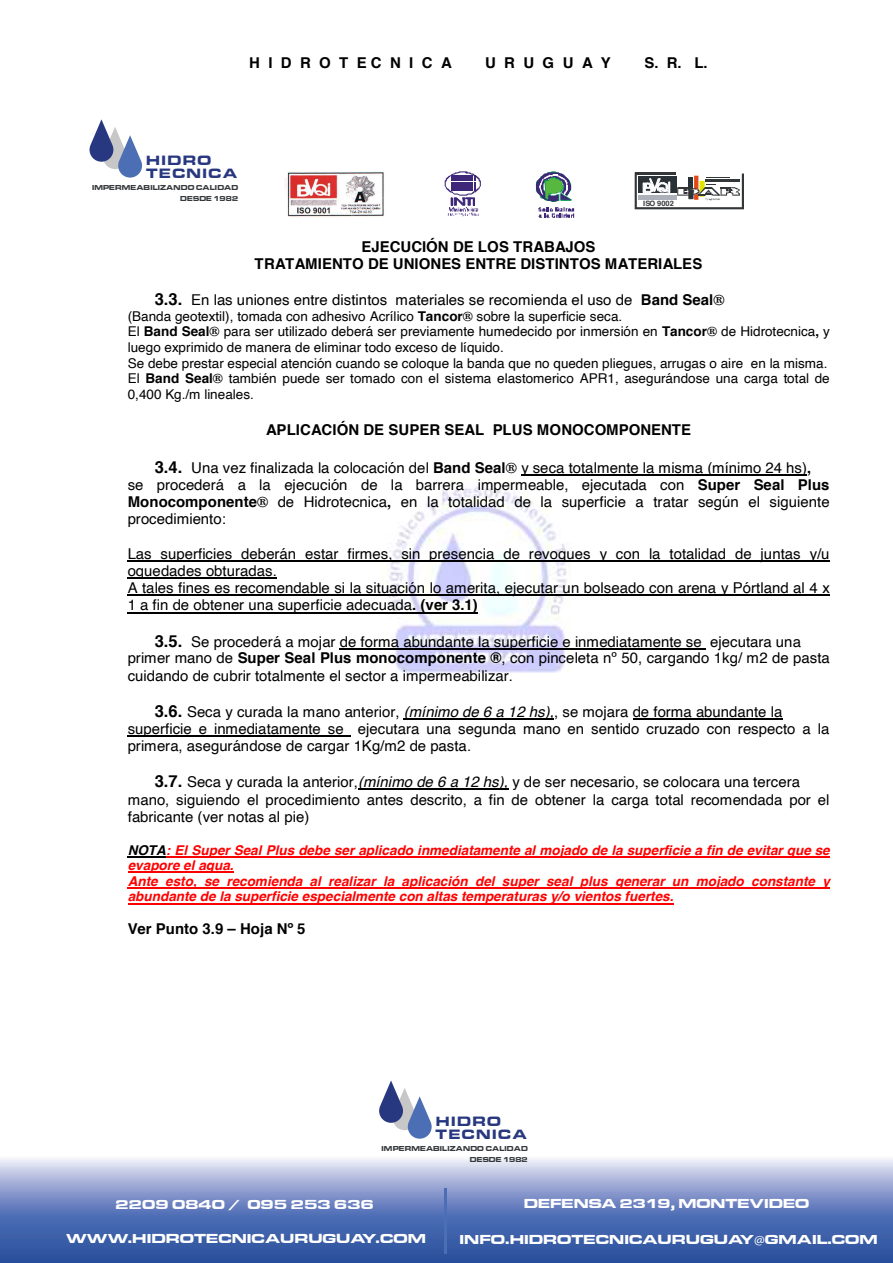
<style>
.page{position:relative;width:893px;height:1263px;background:#fff}
.page>*{position:absolute;margin:0;border:0;box-sizing:border-box;transform-origin:0 0}
.t1{font:15px/17.2px "Helvetica";color:#000}
.t2{font:700 15px/17.2px "Helvetica";color:#000;text-align:center}
.t3{font:700 expanded 14.1px/12.3px "Eurostile MN";letter-spacing:.105em;color:#283880}
.t4{font:13.5px/15.6px "Helvetica";letter-spacing:.005em;color:#000}
.t5{font:italic 700 13.5px/15.6px "Helvetica";letter-spacing:.005em;color:#f00}
.t6{font:700 expanded 13.5px "Eurostile MN";letter-spacing:.005em;color:#fff;scale:1.08 1}
.t7{font:700 expanded 13.5px "Eurostile MN";letter-spacing:.005em;color:#fff;scale:1.07 1}
.t8{font:700 expanded 13.5px "Eurostile MN";letter-spacing:.005em;color:#fff;scale:1.09 1}
.t9{font:700 expanded 7.35px/10.5px "Eurostile MN";letter-spacing:.025em;color:#34383b;text-align:right;scale:.92 1}
.t10{font:700 7.35px "Helvetica";letter-spacing:.015em;color:#343739}
.s1{font-weight:700;font-size:16.5px}
.s2{font-weight:700}
.s3{font-family:"Times";font-weight:700}
.s4{font-style:italic}
.s5{color:#000}
.s6{font-family:"Myriad Pro";font-weight:400;font-stretch:normal}
</style>
<div class="page">
<img style="left:377px;top:478px;width:203px;height:195px">
<img style="left:285px;top:172px;width:99px;height:45px">
<svg style="left:444px;top:171px;width:37px;height:46px"></svg>
<svg style="left:536px;top:171px;width:38px;height:47px"></svg>
<svg style="left:634px;top:172px;width:110px;height:37px"></svg>
<hr style="left:521px;top:474px;width:286px;height:1px;background:#000">
<hr style="left:128px;top:561px;width:701px;height:1px;background:#000">
<hr style="left:128px;top:578px;width:149px;height:1px;background:#000">
<hr style="left:128px;top:595px;width:701px;height:1px;background:#000">
<hr style="left:128px;top:612px;width:350px;height:1px;background:#000">
<hr style="left:340px;top:648px;width:366px;height:1px;background:#000">
<hr style="left:404px;top:718px;width:150px;height:1px;background:#000">
<hr style="left:632px;top:718px;width:150px;height:1px;background:#000">
<hr style="left:128px;top:736px;width:223px;height:1px;background:#000">
<hr style="left:358px;top:789px;width:150px;height:1px;background:#000">
<hr style="left:128px;top:856px;width:38px;height:2px;background:#000">
<hr style="left:166px;top:856px;width:663px;height:2px;background:#f00">
<hr style="left:128px;top:872px;width:105px;height:1px;background:#f00">
<hr style="left:128px;top:887px;width:701px;height:2px;background:#f00">
<hr style="left:128px;top:903px;width:545px;height:1px;background:#f00">
<svg style="left:0;top:1159px;width:892px;height:104px;background:#6e86bf"></svg>
<hr style="left:444px;top:1188px;width:3px;height:66px;background:#4c6eb5">
<svg style="left:379px;top:1080px;width:52px;height:59px"></svg>
<svg style="left:89px;top:119px;width:53px;height:59px"></svg>
<p class="t2" style="left:249px;top:54px;width:204px">H I D R O T E C N I C A</p>
<p class="t2" style="left:485px;top:54px;width:127px">U R U G U A Y</p>
<p class="t2" style="left:644px;top:54px;width:65px">S. R. L.</p>
<p class="t3" style="left:146px;top:155px;width:93px">HIDRO<br>TECNICA</p>
<p class="t9" style="left:92px;top:182px;width:160px">IMPERMEABILIZANDO CALIDAD<br>DESDE 1982</p>
<p class="t10" style="left:643px;top:198px;width:32px">ISO 9002</p>
<p class="t2" style="left:255px;top:238px;width:449px">EJECUCIÓN DE LOS TRABAJOS<br>TRATAMIENTO DE UNIONES ENTRE DISTINTOS MATERIALES</p>
<p class="t1" style="left:155px;top:292px;width:571px"><span class="s1">3.3.</span> En las uniones entre distintos materiales se recomienda el uso de <span class="s2">Band Seal</span><span class="s3">®</span></p>
<p class="t4" style="left:128px;top:309px;width:703px">(Banda geotextil), tomada con adhesivo Acrílico <span class="s2">Tancor</span><span class="s3">®</span> sobre la superficie seca.<br>El <span class="s2">Band Seal</span><span class="s3">®</span> para ser utilizado deberá ser previamente humedecido por inmersión en <span class="s2">Tancor</span><span class="s3">®</span> de Hidrotecnica<span class="s2">,</span> y luego exprimido de manera de eliminar todo exceso de líquido.<br>Se debe prestar especial atención cuando se coloque la banda que no queden pliegues, arrugas o aire en la misma.<br>El <span class="s2">Band Seal</span><span class="s3">®</span> también puede ser tomado con el sistema elastomerico APR1, asegurándose una carga total de 0,400 Kg./m lineales.</p>
<p class="t2" style="left:266px;top:421px;width:427px">APLICACIÓN DE SUPER SEAL PLUS MONOCOMPONENTE</p>
<p class="t1" style="left:128px;top:459px;width:703px;text-indent:27px"><span class="s1">3.4.</span> Una vez finalizada la colocación del <span class="s2">Band Seal</span><span class="s3">®</span> y seca totalmente la misma (mínimo 24 hs)<span class="s2">, </span>se procederá a la ejecución de la barrera impermeable, ejecutada con <span class="s2">Super Seal Plus Monocomponente</span><span class="s3">®</span> de Hidrotecnica<span class="s2">,</span> en la totalidad de la superficie a tratar según el siguiente procedimiento:</p>
<p class="t1" style="left:128px;top:546px;width:703px">Las superficies deberán estar firmes, sin presencia de revoques y con la totalidad de juntas y/u oquedades obturadas.<br>A tales fines es recomendable si la situación lo amerita, ejecutar un bolseado con arena y Pórtland al 4 x 1 a fin de obtener una superficie adecuada<span class="s2">. (ver 3.1)</span></p>
<p class="t1" style="left:128px;top:633px;width:703px;text-indent:27px"><span class="s1">3.5.</span> Se procederá a mojar de forma abundante la superficie e inmediatamente se ejecutara una primer mano de <span class="s2">Super Seal Plus monocomponente ®</span>, con pinceleta nº 50, cargando 1kg/ m2 de pasta cuidando de cubrir totalmente el sector a impermeabilizar.</p>
<p class="t1" style="left:128px;top:703px;width:703px;text-indent:27px"><span class="s1">3.6.</span> Seca y curada la mano anterior, <span class="s4">(mínimo de 6 a 12 hs),</span>, se mojara de forma abundante la superficie e inmediatamente se ejecutara una segunda mano en sentido cruzado con respecto a la primera, asegurándose de cargar 1Kg/m2 de pasta.</p>
<p class="t1" style="left:128px;top:774px;width:703px;text-indent:27px"><span class="s1">3.7.</span> Seca y curada la anterior,<span class="s4">(mínimo de 6 a 12 hs),</span> y de ser necesario, se colocara una tercera mano, siguiendo el procedimiento antes descrito, a fin de obtener la carga total recomendada por el fabricante (ver notas al pie)</p>
<p class="t5" style="left:128px;top:842px;width:703px"><span class="s5">NOTA</span>: El Super Seal Plus debe ser aplicado inmediatamente al mojado de la superficie a fin de evitar que se evapore el agua.<br>Ante esto, se recomienda al realizar la aplicación del super seal plus generar un mojado constante y abundante de la superficie especialmente con altas temperaturas y/o vientos fuertes.</p>
<p class="t2" style="left:128px;top:920px;width:179px">Ver Punto 3.9 – Hoja Nº 5</p>
<p class="t3" style="left:435px;top:1116px;width:93px">HIDRO<br>TECNICA</p>
<p class="t9" style="left:381px;top:1143px;width:160px">IMPERMEABILIZANDO CALIDAD<br>DESDE 1982</p>
<p class="t1" style="left:468px;top:1140px;width:10px">3</p>
<p class="t8" style="left:115px;top:1197px;width:239px">2209 0840 / 095 253 636</p>
<p class="t7" style="left:524px;top:1196px;width:268px">DEFENSA 2319, MONTEVIDEO</p>
<p class="t6" style="left:66px;top:1231px;width:335px">WWW.HIDROTECNICAURUGUAY.COM</p>
<p class="t6" style="left:459px;top:1232px;width:389px">INFO.HIDROTECNICAURUGUAY<span class="s6">@</span>GMAIL.COM</p>
</div>
